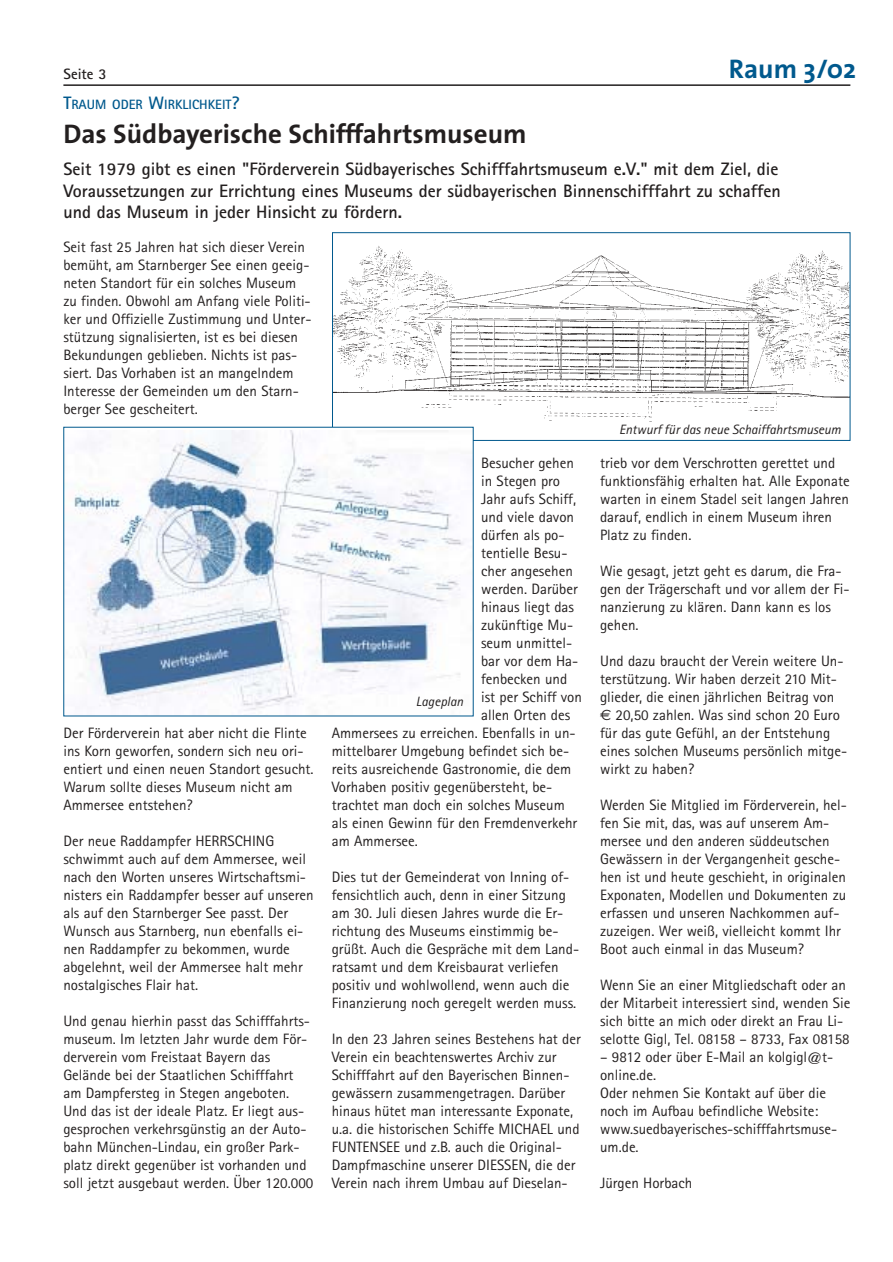
<style>
.page{position:relative;width:893px;height:1262px;background:#fff}
.page>*{position:absolute;margin:0;border:0;box-sizing:border-box;transform-origin:0 0}
.t1{font:700 27px "The Sans";color:#231f1f}
.t2{font:700 27px "The Sans";color:#00598d}
.t3{font:700 18px/21.6px "Rotis Sans Serif";color:#231f1f}
.t4{font:15px/18px "Rotis Sans Serif";color:#231f1f}
.t5{font:700 15px "Rotis Sans Serif";color:#231f1f}
.t6{font:italic 13.5px "Rotis Sans Serif";color:#231f1f}
.t7{font:700 13.5px "Rotis Sans Serif";color:#00598d}
.s1{font-size:18px}
.s2{font-family:"Euro Sans"}
</style>
<div class="page">
<hr style="left:63px;top:84px;width:787px;height:2px;background:#231f1f">
<img style="left:334px;top:246px;width:514px;height:176px">
<div style="left:332px;top:232px;width:518px;height:209px;border:1px solid #00598d"></div>
<img style="left:74px;top:430px;width:397px;height:281px">
<p class="t5" style="left:64px;top:68px;width:44px">Seite 3</p>
<h1 class="t2" style="left:728px;top:59px;width:129px">Raum 3/02</h1>
<p class="t7" style="left:63px;top:99px;width:178px"><span class="s1">T</span>RAUM ODER <span class="s1">W</span>IRKLICHKEIT<span class="s1">?</span></p>
<h1 class="t1" style="left:63px;top:124px;width:464px">Das Südbayerische Schifffahrtsmuseum</h1>
<p class="t3" style="left:63px;top:160px;width:719px">Seit 1979 gibt es einen "Förderverein Südbayerisches Schifffahrtsmuseum e.V." mit dem Ziel, die<br>Voraussetzungen zur Errichtung eines Museums der südbayerischen Binnenschifffahrt zu schaffen und das Museum in jeder Hinsicht zu fördern.</p>
<p class="t4" style="left:63px;top:239px;width:249px">Seit fast 25 Jahren hat sich dieser Verein bemüht, am Starnberger See einen geeig&shy;neten Standort für ein solches Museum zu finden. Obwohl am Anfang viele Politi&shy;ker und Offizielle Zustimmung und Unter&shy;stützung signalisierten, ist es bei diesen Bekundungen geblieben. Nichts ist pas&shy;siert. Das Vorhaben ist an mangelndem Interesse der Gemeinden um den Starn&shy;berger See gescheitert.</p>
<p class="t4" style="left:63px;top:725px;width:252px">Der Förderverein hat aber nicht die Flinte ins Korn geworfen, sondern sich neu ori&shy;entiert und einen neuen Standort gesucht.<br>Warum sollte dieses Museum nicht am Ammersee entstehen?</p>
<p class="t4" style="left:63px;top:833px;width:252px">Der neue Raddampfer HERRSCHING schwimmt auch auf dem Ammersee, weil nach den Worten unseres Wirtschaftsmi&shy;nisters ein Raddampfer besser auf unseren als auf den Starnberger See passt. Der Wunsch aus Starnberg, nun ebenfalls ei&shy;nen Raddampfer zu bekommen, wurde abgelehnt, weil der Ammersee halt mehr nostalgisches Flair hat.</p>
<p class="t4" style="left:63px;top:1013px;width:251px">Und genau hierhin passt das Schifffahrts&shy;museum. Im letzten Jahr wurde dem För&shy;derverein vom Freistaat Bayern das Gelände bei der Staatlichen Schifffahrt am Dampfersteg in Stegen angeboten.<br>Und das ist der ideale Platz. Er liegt aus&shy;gesprochen verkehrsgünstig an der Auto&shy;bahn München-Lindau, ein großer Park&shy;platz direkt gegenüber ist vorhanden und soll jetzt ausgebaut werden. Über 120.000</p>
<p class="t4" style="left:481px;top:455px;width:94px">Besucher gehen</p>
<p class="t4" style="left:481px;top:473px;width:81px">in Stegen pro</p>
<p class="t4" style="left:481px;top:491px;width:96px">Jahr aufs Schiff,</p>
<p class="t4" style="left:481px;top:509px;width:94px">und viele davon</p>
<p class="t4" style="left:481px;top:527px;width:85px">dürfen als po-</p>
<p class="t4" style="left:481px;top:545px;width:88px">tentielle Besu-</p>
<p class="t4" style="left:481px;top:563px;width:93px">cher angesehen</p>
<p class="t4" style="left:481px;top:581px;width:98px">werden. Darüber</p>
<p class="t4" style="left:481px;top:599px;width:94px">hinaus liegt das</p>
<p class="t4" style="left:481px;top:617px;width:94px">zukünftige Mu-</p>
<p class="t4" style="left:481px;top:635px;width:93px">seum unmittel-</p>
<p class="t4" style="left:481px;top:653px;width:99px">bar vor dem Ha-</p>
<p class="t4" style="left:481px;top:671px;width:88px">fenbecken und</p>
<p class="t4" style="left:481px;top:689px;width:102px">ist per Schiff von</p>
<p class="t4" style="left:481px;top:707px;width:91px">allen Orten des</p>
<p class="t4" style="left:332px;top:725px;width:245px">Ammersees zu erreichen. Ebenfalls in un-</p>
<p class="t4" style="left:332px;top:743px;width:239px">mittelbarer Umgebung befindet sich be-</p>
<p class="t4" style="left:332px;top:761px;width:241px">reits ausreichende Gastronomie, die dem</p>
<p class="t4" style="left:332px;top:779px;width:222px">Vorhaben positiv gegenübersteht, be-</p>
<p class="t4" style="left:332px;top:797px;width:234px">trachtet man doch ein solches Museum</p>
<p class="t4" style="left:332px;top:815px;width:247px">als einen Gewinn für den Fremdenverkehr</p>
<p class="t4" style="left:332px;top:833px;width:88px">am Ammersee.</p>
<p class="t4" style="left:332px;top:869px;width:249px">Dies tut der Gemeinderat von Inning of&shy;fensichtlich auch, denn in einer Sitzung am 30. Juli diesen Jahres wurde die Er&shy;richtung des Museums einstimmig be&shy;grüßt. Auch die Gespräche mit dem Land&shy;ratsamt und dem Kreisbaurat verliefen positiv und wohlwollend, wenn auch die Finanzierung noch geregelt werden muss.</p>
<p class="t4" style="left:332px;top:1031px;width:250px">In den 23 Jahren seines Bestehens hat der Verein ein beachtenswertes Archiv zur Schifffahrt auf den Bayerischen Binnen&shy;gewässern zusammengetragen. Darüber hinaus hütet man interessante Exponate, u.a. die historischen Schiffe MICHAEL und FUNTENSEE und z.B. auch die Original-Dampfmaschine unserer DIESSEN, die der Verein nach ihrem Umbau auf Dieselan-</p>
<p class="t6" style="left:416px;top:696px;width:49px">Lageplan</p>
<p class="t6" style="left:619px;top:424px;width:223px">Entwurf für das neue Schaiffahrtsmuseum</p>
<p class="t4" style="left:600px;top:455px;width:251px">trieb vor dem Verschrotten gerettet und funktionsfähig erhalten hat. Alle Exponate warten in einem Stadel seit langen Jahren darauf, endlich in einem Museum ihren Platz zu finden.</p>
<p class="t4" style="left:600px;top:563px;width:251px">Wie gesagt, jetzt geht es darum, die Fra&shy;gen der Trägerschaft und vor allem der Fi&shy;nanzierung zu klären. Dann kann es los gehen.</p>
<p class="t4" style="left:600px;top:653px;width:248px">Und dazu braucht der Verein weitere Un&shy;terstützung. Wir haben derzeit 210 Mit&shy;glieder, die einen jährlichen Beitrag von <span class="s2">€</span> 20,50 zahlen. Was sind schon 20 Euro für das gute Gefühl, an der Entstehung eines solchen Museums persönlich mitge&shy;wirkt zu haben?</p>
<p class="t4" style="left:600px;top:797px;width:248px">Werden Sie Mitglied im Förderverein, hel&shy;fen Sie mit, das, was auf unserem Am&shy;mersee und den anderen süddeutschen Gewässern in der Vergangenheit gesche&shy;hen ist und heute geschieht, in originalen Exponaten, Modellen und Dokumenten zu erfassen und unseren Nachkommen auf&shy;zuzeigen. Wer weiß, vielleicht kommt Ihr Boot auch einmal in das Museum?</p>
<p class="t4" style="left:600px;top:977px;width:252px">Wenn Sie an einer Mitgliedschaft oder an der Mitarbeit interessiert sind, wenden Sie sich bitte an mich oder direkt an Frau Li&shy;selotte Gigl, Tel. 08158 – 8733, Fax 08158</p>
<p class="t4" style="left:600px;top:1049px;width:239px">– 9812 oder über E-Mail an kolgigl@t&shy;online.de.<br>Oder nehmen Sie Kontakt auf über die noch im Aufbau befindliche Website: www.suedbayerisches-schifffahrtsmuse&shy;um.de.</p>
<p class="t4" style="left:600px;top:1175px;width:94px">Jürgen Horbach</p>
</div>
